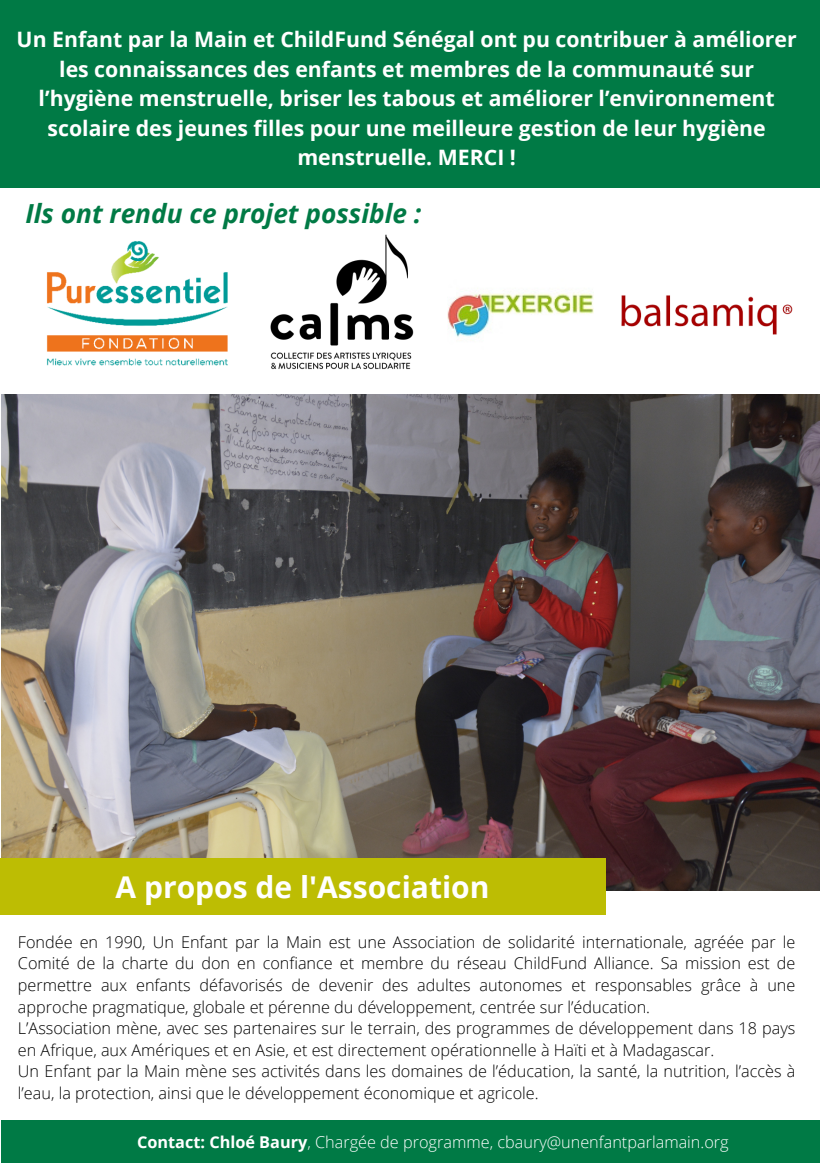
<style>
.page{position:relative;width:820px;height:1163px;background:#fff}
.page>*{position:absolute;margin:0;border:0;box-sizing:border-box;transform-origin:0 0}
.t1{font:700 30px "Open Sans";color:#fff}
.t2{font:italic 700 26.25px "Open Sans";color:#007a45}
.t3{font:700 21.25px/29.5px "Open Sans";color:#fff;text-align:center}
.t4{font:300 16.25px/21.5px "Open Sans";color:#000}
.t5{font:300 16.25px "Open Sans";color:#fff}
.s1{font-weight:700}
</style>
<div class="page">
<div style="left:0;top:1px;width:819px;height:187px;background:#007a45"></div>
<img style="left:2px;top:394px;width:817px;height:496px">
<div style="left:2px;top:1120px;width:817px;height:42px;background:#007a45"></div>
<div style="left:0;top:858px;width:605px;height:57px;background:#bdbd03"></div>
<img style="left:46px;top:241px;width:182px;height:125px">
<img style="left:270px;top:234px;width:144px;height:136px">
<img style="left:447px;top:288px;width:146px;height:53px">
<img style="left:621px;top:295px;width:172px;height:40px">
<p class="t3" style="left:17px;top:24px;width:781px">Un Enfant par la Main et ChildFund Sénégal ont pu contribuer à améliorer les connaissances des enfants et membres de la communauté sur l’hygiène menstruelle, briser les tabous et améliorer l’environnement scolaire des jeunes filles pour une meilleure gestion de leur hygiène menstruelle. MERCI !</p>
<p class="t2" style="left:25px;top:195px;width:397px">Ils ont rendu ce projet possible :</p>
<p class="t1" style="left:116px;top:866px;width:375px">A propos de l'Association</p>
<p class="t4" style="left:18px;top:931px;width:778px;text-align:justify">Fondée en 1990, Un Enfant par la Main est une Association de solidarité internationale, agréée par le Comité de la charte du don en confiance et membre du réseau ChildFund Alliance. Sa mission est de permettre aux enfants défavorisés de devenir des adultes autonomes et responsables grâce à une approche pragmatique, globale et pérenne du développement, centrée sur l’éducation.</p>
<p class="t4" style="left:18px;top:1017px;width:778px">L’Association mène, avec ses partenaires sur le terrain, des programmes de développement dans 18 pays en Afrique, aux Amériques et en Asie, et est directement opérationnelle à Haïti et à Madagascar.</p>
<p class="t4" style="left:18px;top:1060px;width:778px">Un Enfant par la Main mène ses activités dans les domaines de l’éducation, la santé, la nutrition, l’accès à l’eau, la protection, ainsi que le développement économique et agricole.</p>
<p class="t5" style="left:137px;top:1130px;width:593px"><span class="s1">Contact: Chloé Baury</span>, Chargée de programme, cbaury@unenfantparlamain.org</p>
</div>
